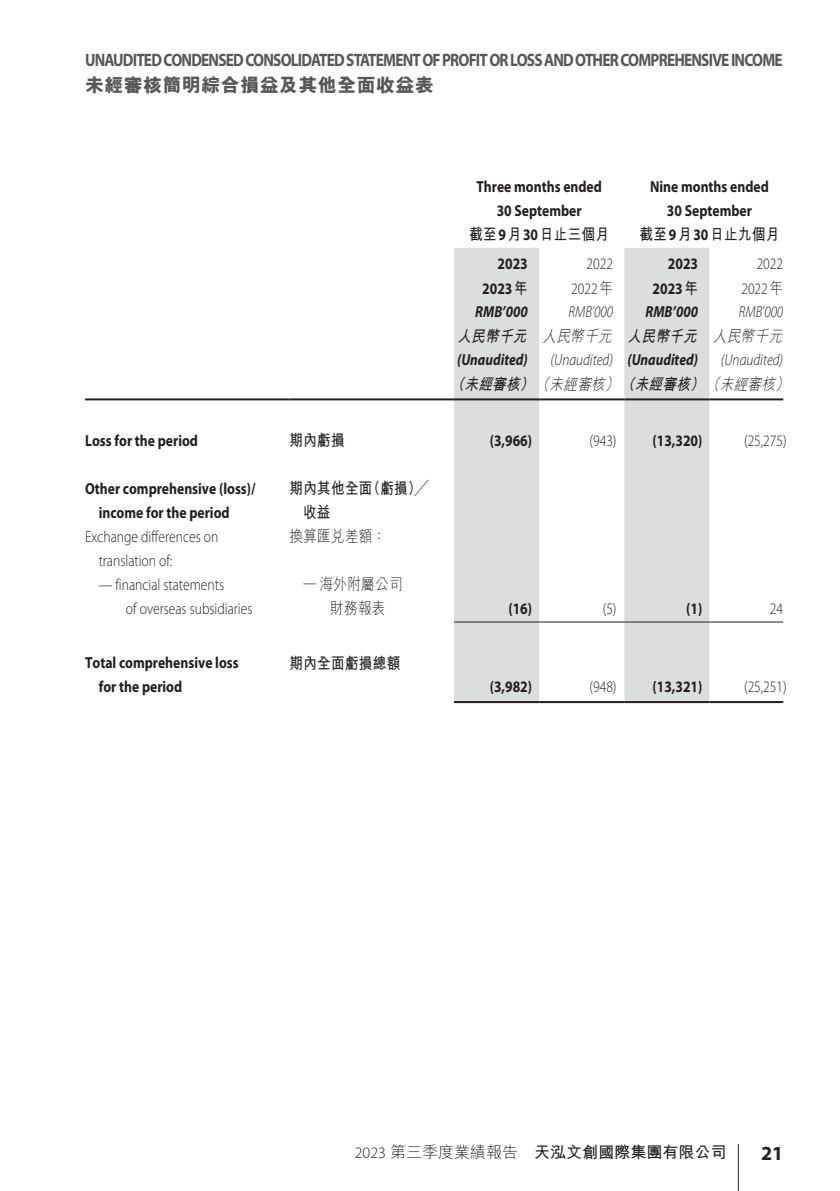
<style>
.page{position:relative;width:840px;height:1191px;background:#fff}
.page>*{position:absolute;margin:0;border:0;box-sizing:border-box;transform-origin:0 0}
.t1{font:700 20px "Myriad Pro";color:#231f20}
.t2{font:800 19px "M Hei HK";letter-spacing:.02em;color:#57585a}
.t3{font:700 18px "Myriad Pro";letter-spacing:-.05em;color:#57585a;scale:.85 1}
._50_Table_txt{font:700 16px "Myriad Pro";color:#231f20;scale:.85 1}
._50_Table_txt-2{font:300 16px "Myriad Pro";color:#231f20;scale:.85 1}
._50_Table_txt-3{font:700 16px "M Hei HK";letter-spacing:.02em;color:#231f20;scale:.85 1}
._50_Table_txt-4{font:italic 700 16px "Myriad Pro";color:#231f20;scale:.85 1}
._50_Table_txt-5{font:italic 300 16px "Myriad Pro";color:#231f20;scale:.85 1}
._50_Table_txt-6{font:italic 700 16px "M Hei HK";color:#231f20;scale:.85 1}
._50_Table_txt-7{font:700 16px "M Hei HK";color:#231f20}
._50_Table_txt-8{font:300 16px "M Hei HK";letter-spacing:.02em;color:#231f20;scale:.85 1}
._50_Table_txt-9{font:italic 300 16px "M Hei HK";color:#231f20;scale:.85 1}
.s1{font-family:"Myriad Pro"}
.s2{font-family:"M Hei HK"}
.s3{font-weight:300}
.s4{font-family:"Myriad Pro";font-weight:300}
</style>
<div class="page">
<hr style="left:737px;top:1143px;width:1px;height:48px;background:#231f20">
<svg style="left:454px;top:248px;width:255px;height:453px;fill:#dcdddf"></svg>
<hr style="left:85px;top:398px;width:204px;height:2px;background:#231f20">
<hr style="left:289px;top:398px;width:165px;height:2px;background:#231f20">
<hr style="left:454px;top:398px;width:85px;height:2px;background:#231f20">
<hr style="left:539px;top:398px;width:85px;height:2px;background:#231f20">
<hr style="left:624px;top:398px;width:85px;height:2px;background:#231f20">
<hr style="left:709px;top:398px;width:73px;height:2px;background:#231f20">
<hr style="left:454px;top:621px;width:85px;height:1px;background:#231f20">
<hr style="left:539px;top:621px;width:85px;height:1px;background:#231f20">
<hr style="left:624px;top:621px;width:85px;height:1px;background:#231f20">
<hr style="left:709px;top:621px;width:73px;height:1px;background:#231f20">
<hr style="left:454px;top:701px;width:85px;height:2px;background:#231f20">
<hr style="left:539px;top:701px;width:85px;height:2px;background:#231f20">
<hr style="left:624px;top:701px;width:85px;height:2px;background:#231f20">
<hr style="left:709px;top:701px;width:73px;height:2px;background:#231f20">
<p class="t3" style="left:85px;top:48px;width:821px">UNAUDITED CONDENSED CONSOLIDATED STATEMENT OF PROFIT OR LOSS AND OTHER COMPREHENSIVE INCOME</p>
<p class="t2" style="left:85px;top:75px;width:350px">未經審核簡明綜合損益及其他全面收益表</p>
<p class="_50_Table_txt" style="left:476px;top:176px;width:149px">Three months ended</p>
<p class="_50_Table_txt" style="left:496px;top:200px;width:101px">30 September</p>
<p class="_50_Table_txt" style="left:649px;top:176px;width:141px">Nine months ended</p>
<p class="_50_Table_txt" style="left:666px;top:200px;width:101px">30 September</p>
<p class="_50_Table_txt-3" style="left:469px;top:223px;width:166px">截至<span class="s1">9</span>月<span class="s1">30</span>日止三個月</p>
<p class="_50_Table_txt-3" style="left:639px;top:223px;width:166px">截至<span class="s1">9</span>月<span class="s1">30</span>日止九個月</p>
<p class="_50_Table_txt" style="left:497px;top:253px;width:37px">2023</p>
<p class="_50_Table_txt-2" style="left:586px;top:254px;width:33px">2022</p>
<p class="_50_Table_txt" style="left:667px;top:253px;width:37px">2023</p>
<p class="_50_Table_txt-2" style="left:756px;top:254px;width:33px">2022</p>
<p class="_50_Table_txt" style="left:482px;top:278px;width:55px">2023<span class="s2">年</span></p>
<p class="_50_Table_txt-2" style="left:570px;top:279px;width:51px">2022<span class="s2">年</span></p>
<p class="_50_Table_txt" style="left:652px;top:278px;width:55px">2023<span class="s2">年</span></p>
<p class="_50_Table_txt-2" style="left:740px;top:279px;width:51px">2022<span class="s2">年</span></p>
<p class="_50_Table_txt-4" style="left:475px;top:301px;width:63px">RMB’000</p>
<p class="_50_Table_txt-5" style="left:568px;top:302px;width:54px">RMB’000</p>
<p class="_50_Table_txt-4" style="left:645px;top:301px;width:63px">RMB’000</p>
<p class="_50_Table_txt-5" style="left:738px;top:302px;width:54px">RMB’000</p>
<p class="_50_Table_txt-6" style="left:457px;top:324px;width:88px">人民幣千元</p>
<p class="_50_Table_txt-9" style="left:542px;top:328px;width:87px">人民幣千元</p>
<p class="_50_Table_txt-6" style="left:627px;top:324px;width:88px">人民幣千元</p>
<p class="_50_Table_txt-9" style="left:712px;top:328px;width:87px">人民幣千元</p>
<p class="_50_Table_txt-4" style="left:457px;top:349px;width:85px">(Unaudited)</p>
<p class="_50_Table_txt-5" style="left:550px;top:350px;width:75px">(Unaudited)</p>
<p class="_50_Table_txt-4" style="left:627px;top:349px;width:85px">(Unaudited)</p>
<p class="_50_Table_txt-5" style="left:720px;top:350px;width:75px">(Unaudited)</p>
<p class="_50_Table_txt-6" style="left:450px;top:372px;width:403px">（未經審核）<span class="s3">（未經審核）</span>（未經審核）<span class="s3">（未經審核）</span></p>
<p class="_50_Table_txt" style="left:85px;top:430px;width:134px">Loss for the period</p>
<p class="_50_Table_txt-3" style="left:289px;top:429px;width:66px">期內虧損</p>
<p class="_50_Table_txt" style="left:489px;top:430px;width:51px">(3,966)</p>
<p class="_50_Table_txt-2" style="left:589px;top:431px;width:33px">(943)</p>
<p class="_50_Table_txt" style="left:652px;top:430px;width:60px">(13,320)</p>
<p class="_50_Table_txt-2" style="left:743px;top:431px;width:52px">(25,275)</p>
<p class="_50_Table_txt" style="left:85px;top:478px;width:202px">Other comprehensive (loss)/</p>
<p class="_50_Table_txt" style="left:99px;top:502px;width:155px">income for the period</p>
<p class="_50_Table_txt-3" style="left:289px;top:477px;width:165px">期內其他全面（虧損）╱</p>
<p class="_50_Table_txt-3" style="left:303px;top:501px;width:34px">收益</p>
<p class="_50_Table_txt-2" style="left:85px;top:527px;width:158px">Exchange differences on</p>
<p class="_50_Table_txt-2" style="left:99px;top:551px;width:88px">translation of:</p>
<p class="_50_Table_txt-8" style="left:289px;top:528px;width:115px">換算匯兌差額：</p>
<p class="_50_Table_txt-2" style="left:99px;top:575px;width:149px">— financial statements</p>
<p class="_50_Table_txt-2" style="left:126px;top:599px;width:150px">of overseas subsidiaries</p>
<p class="_50_Table_txt-8" style="left:303px;top:576px;width:119px"><sup>—</sup> 海外附屬公司</p>
<p class="_50_Table_txt-8" style="left:330px;top:600px;width:66px">財務報表</p>
<p class="_50_Table_txt" style="left:508px;top:598px;width:29px">(16)</p>
<p class="_50_Table_txt-2" style="left:602px;top:599px;width:18px">(5)</p>
<p class="_50_Table_txt" style="left:685px;top:598px;width:20px">(1)</p>
<p class="_50_Table_txt-2" style="left:769px;top:599px;width:17px">24</p>
<p class="_50_Table_txt" style="left:85px;top:652px;width:182px">Total comprehensive loss</p>
<p class="_50_Table_txt" style="left:99px;top:676px;width:100px">for the period</p>
<p class="_50_Table_txt-3" style="left:289px;top:651px;width:132px">期內全面虧損總額</p>
<p class="_50_Table_txt" style="left:489px;top:676px;width:51px">(3,982)</p>
<p class="_50_Table_txt-2" style="left:589px;top:677px;width:33px">(948)</p>
<p class="_50_Table_txt" style="left:652px;top:676px;width:60px">(13,321)</p>
<p class="_50_Table_txt-2" style="left:743px;top:677px;width:52px">(25,251)</p>
<p class="_50_Table_txt-7" style="left:354px;top:1140px;width:373px"><span class="s4">2023</span> <span class="s3">第三季度業績報告</span> 天泓文創國際集團有限公司</p>
<p class="t1" style="left:760px;top:1140px;width:24px">21</p>
</div>
